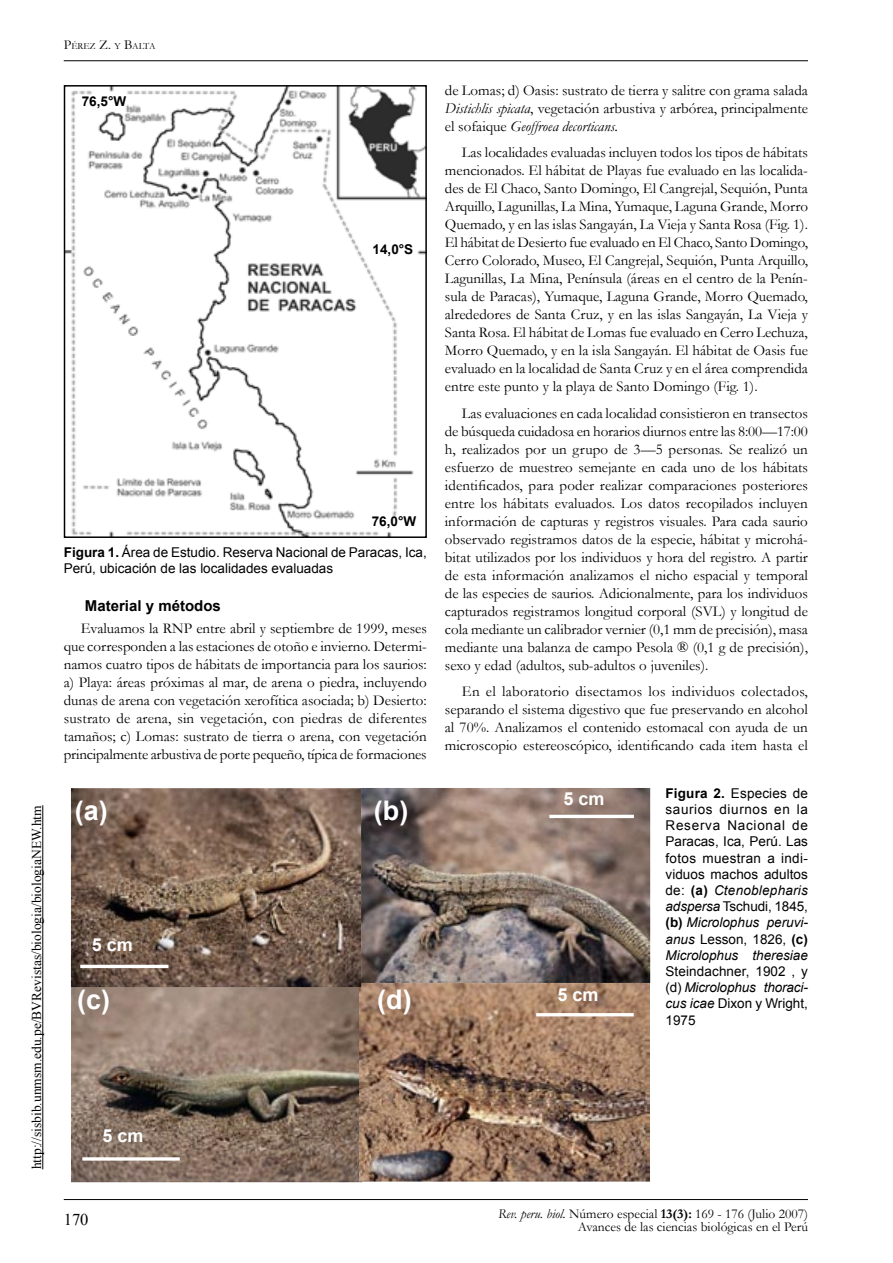
<style>
.page{position:relative;width:893px;height:1263px;background:#fff}
.page>*{position:absolute;margin:0;border:0;box-sizing:border-box;transform-origin:0 0}
.t1{font:700 27px "Arial";color:#fff}
.t2{font:700 18px "Arial";color:#fff}
.t3{font:16.5px "Times New Roman";color:#000}
.Cuerpotexto{font:15px/18px "Garamond";color:#000;text-align:justify}
.Titulo_secciones{font:700 15px "Arial";color:#000}
.leyendas{font:13.5px/16.2px "Arial";color:#000}
.cintilla_biblio{font:13.5px "Garamond";color:#000}
.Pie_de_tabla{font:13.5px "Times New Roman";color:#000}
.leyendas-2{font:700 13.5px "Arial";color:#000}
.titulillo{font:9.45px "Garamond";color:#000}
.s1{font-size:13.5px}
.s2{font-weight:700}
.s3{font-style:italic}
</style>
<div class="page">
<hr style="left:64px;top:60px;width:744px;height:1px;background:#000">
<hr style="left:64px;top:1199px;width:744px;height:1px;background:#000">
<hr style="left:42px;top:805px;width:1px;height:364px;background:#000">
<img style="left:67px;top:88px;width:357px;height:447px">
<div style="left:64px;top:85px;width:363px;height:453px;border:2px solid #000"></div>
<img style="left:71px;top:987px;width:291px;height:195px">
<img style="left:359px;top:983px;width:291px;height:198px">
<img style="left:71px;top:788px;width:290px;height:199px">
<svg style="left:77px;top:963px;width:95px;height:7px"></svg>
<img style="left:361px;top:788px;width:289px;height:195px">
<svg style="left:546px;top:813px;width:91px;height:7px"></svg>
<svg style="left:533px;top:1011px;width:104px;height:7px"></svg>
<svg style="left:79px;top:1155px;width:104px;height:7px"></svg>
<p class="Pie_de_tabla" style="left:28px;top:1169px;width:366px;rotate:-90deg">http://sisbib.unmsm.edu.pe/BVRevistas/biologia/biologiaNEW.htm</p>
<p class="titulillo" style="left:64px;top:40px;width:93px"><span class="s1">P</span>ÉREZ <span class="s1">Z.</span> Y <span class="s1">B</span>ALTA</p>
<p class="leyendas-2" style="left:82px;top:93px;width:46px">76,5°W</p>
<p class="leyendas-2" style="left:373px;top:241px;width:42px">14,0°S</p>
<p class="leyendas-2" style="left:372px;top:512px;width:46px">76,0°W</p>
<p class="leyendas" style="left:64px;top:544px;width:365px"><span class="s2">Figura 1.</span> Área de Estudio. Reserva Nacional de Paracas, Ica,<br>Perú, ubicación de las localidades evaluadas</p>
<p class="Titulo_secciones" style="left:85px;top:596px;width:137px">Material y métodos</p>
<p class="Cuerpotexto" style="left:64px;top:619px;width:365px;text-indent:17px">Evaluamos la RNP entre abril y septiembre de 1999, meses que corresponden a las estaciones de otoño e invierno. Determi&shy;namos cuatro tipos de hábitats de importancia para los saurios: a) Playa: áreas próximas al mar, de arena o piedra, incluyendo dunas de arena con vegetación xerofítica asociada; b) Desierto: sustrato de arena, sin vegetación, con piedras de diferentes tamaños; c) Lomas: sustrato de tierra o arena, con vegetación principalmente arbustiva de porte pequeño, típica de formaciones</p>
<p class="t1" style="left:75px;top:793px;width:34px">(a)</p>
<p class="t1" style="left:374px;top:793px;width:36px">(b)</p>
<p class="t2" style="left:92px;top:932px;width:43px">5 cm</p>
<p class="t1" style="left:77px;top:981px;width:34px">(c)</p>
<p class="t1" style="left:377px;top:981px;width:36px">(d)</p>
<p class="Cuerpotexto" style="left:445px;top:81px;width:365px">de Lomas; d) Oasis: sustrato de tierra y salitre con grama salada <span class="s3">Distichlis spicata</span>, vegetación arbustiva y arbórea, principalmente el sofaique <span class="s3">Geoffroea decorticans.</span></p>
<p class="Cuerpotexto" style="left:445px;top:143px;width:365px;text-indent:17px">Las localidades evaluadas incluyen todos los tipos de hábitats mencionados. El hábitat de Playas fue evaluado en las localida&shy;des de El Chaco, Santo Domingo, El Cangrejal, Sequión, Punta Arquillo, Lagunillas, La Mina, Yumaque, Laguna Grande, Morro Quemado, y en las islas Sangayán, La Vieja y Santa Rosa (Fig. 1).<br>El hábitat de Desierto fue evaluado en El Chaco, Santo Domingo, Cerro Colorado, Museo, El Cangrejal, Sequión, Punta Arquillo, Lagunillas, La Mina, Península (áreas en el centro de la Penín&shy;sula de Paracas), Yumaque, Laguna Grande, Morro Quemado, alrededores de Santa Cruz, y en las islas Sangayán, La Vieja y Santa Rosa. El hábitat de Lomas fue evaluado en Cerro Lechuza, Morro Quemado, y en la isla Sangayán. El hábitat de Oasis fue evaluado en la localidad de Santa Cruz y en el área comprendida entre este punto y la playa de Santo Domingo (Fig. 1).</p>
<p class="Cuerpotexto" style="left:445px;top:404px;width:365px;text-indent:17px">Las evaluaciones en cada localidad consistieron en transectos de búsqueda cuidadosa en horarios diurnos entre las 8:00—17:00 h, realizados por un grupo de 3—5 personas. Se realizó un esfuerzo de muestreo semejante en cada uno de los hábitats identificados, para poder realizar comparaciones posteriores entre los hábitats evaluados. Los datos recopilados incluyen información de capturas y registros visuales. Para cada saurio observado registramos datos de la especie, hábitat y microhá&shy;bitat utilizados por los individuos y hora del registro. A partir de esta información analizamos el nicho espacial y temporal de las especies de saurios. Adicionalmente, para los individuos capturados registramos longitud corporal (SVL) y longitud de cola mediante un calibrador vernier (0,1 mm de precisión), masa mediante una balanza de campo Pesola ® (0,1 g de precisión), sexo y edad (adultos, sub-adultos o juveniles).</p>
<p class="Cuerpotexto" style="left:445px;top:682px;width:365px;text-indent:17px">En el laboratorio disectamos los individuos colectados, separando el sistema digestivo que fue preservando en alcohol al 70%. Analizamos el contenido estomacal con ayuda de un microscopio estereoscópico, identificando cada item hasta el</p>
<p class="t2" style="left:563px;top:787px;width:43px">5 cm</p>
<p class="t2" style="left:557px;top:983px;width:43px">5 cm</p>
<p class="leyendas" style="left:665px;top:785px;width:144px;text-align:justify"><span class="s2">Figura 2.</span> Especies de saurios diurnos en la Reserva Nacional de Paracas, Ica, Perú. Las fotos muestran a indi&shy;viduos machos adultos de: <span class="s2">(a)</span> <span class="s3">Ctenoblepharis adspersa</span> Tschudi, 1845, <span class="s2">(b)</span> <span class="s3">Microlophus peruvi&shy;anus</span> Lesson, 1826, <span class="s2">(c)<br></span><span class="s3">Microlophus theresiae </span>Steindachner, 1902 , y (d) <span class="s3">Microlophus thoraci&shy;cus icae</span> Dixon y Wright, 1975</p>
<p class="t2" style="left:103px;top:1123px;width:43px">5 cm</p>
<p class="t3" style="left:64px;top:1208px;width:26px">170</p>
<p class="cintilla_biblio" style="left:498px;top:1204px;width:311px"><span class="s3">Rev. peru. biol.</span> Número especial <span class="s2">13(3):</span> 169 - 176 (Julio 2007)</p>
<p class="cintilla_biblio" style="left:578px;top:1217px;width:231px">Avances de las ciencias biológicas en el Perú</p>
</div>
